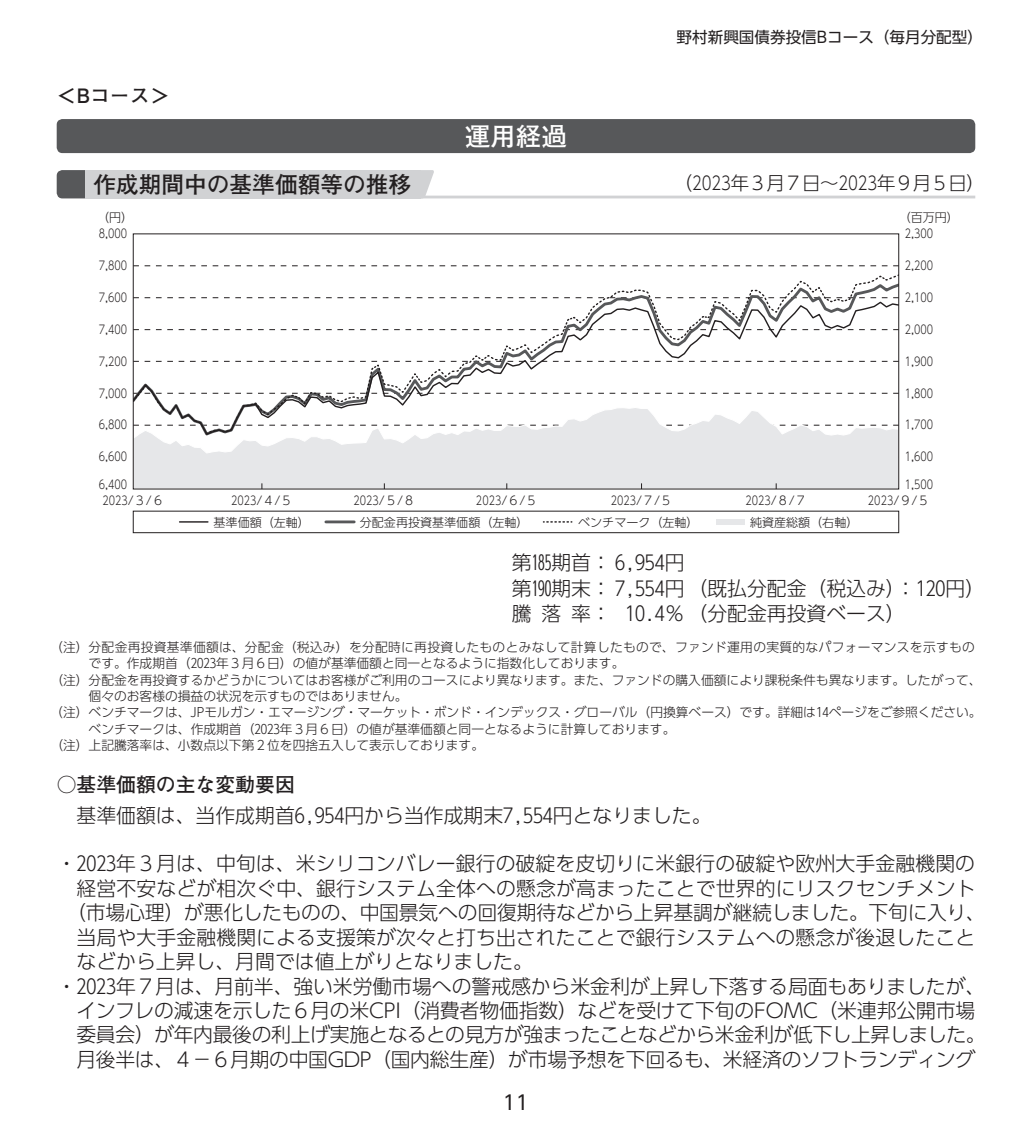
<style>
.page{position:relative;width:1032px;height:1134px;background:#fff}
.page>*{position:absolute;margin:0;border:0;box-sizing:border-box;transform-origin:0 0}
.t1{font:700 25.6px "Futo Go B101 Pro";color:#fff}
.t2{font:700 22.6px "Futo Go B101 Pro";color:#231f20}
.t3{font:300 19.8px/25.6px "UD Shin Go Pro";color:#231f20}
.t4{font:300 19.8px "UD Shin Go Pro";letter-spacing:-.025em;color:#231f20}
.t5{font:300 19.8px "UD Shin Go Pro";letter-spacing:-.02em;color:#231f20}
.t6{font:700 19.8px "Futo Go B101 Pro";color:#231f20}
.t7{font:19.8px "UD Shin Go Pro";color:#231f20}
.t8{font:300 18.4px "UD Shin Go Pro";letter-spacing:-.02em;color:#231f20}
.t9{font:15.6px "UD Shin Go Pro";color:#231f20}
.t10{font:300 12.8px "UD Shin Go Pro";color:#231f20}
.t11{font:300 12.8px "UD Shin Go Pro";letter-spacing:.025em;color:#231f20}
.t12{font:300 12px "UD Shin Go Pro";color:#231f20;scale:.8 1}
.t13{font:300 12px "UD Shin Go Pro";color:#231f20}
</style>
<div class="page">
<div style="left:716px;top:519px;width:28px;height:6px;background:#e6e7e9"></div>
<hr style="left:180px;top:521px;width:28px;height:2px;background:#231f20">
<hr style="left:326px;top:520px;width:28px;height:3px;background:#57585a">
<svg style="left:543px;top:521px;width:29px;height:2px"></svg>
<div style="left:133px;top:511px;width:766px;height:22px;border:1px solid #231f20"></div>
<svg style="left:135px;top:265px;width:762px;height:1px"></svg>
<svg style="left:132px;top:438px;width:768px;height:52px;background:#e2e3e5"></svg>
<svg style="left:135px;top:275px;width:762px;height:161px"></svg>
<hr style="left:130px;top:234px;width:3px;height:255px;background:#fff">
<hr style="left:899px;top:234px;width:3px;height:255px;background:#fff">
<div style="left:57px;top:119px;width:918px;height:34px;background:#57585a;border-radius:6px"></div>
<hr style="left:85px;top:196px;width:890px;height:2px;background:#d1d2d4">
<div style="left:57px;top:170px;width:39px;height:28px;background:#57585a;border-radius:6px"></div>
<div style="left:85px;top:170px;width:336px;height:28px;background:#d1d2d4"></div>
<svg style="left:421px;top:170px;width:14px;height:26px"></svg>
<p class="t6" style="left:57px;top:79px;width:114px">＜Bコース＞</p>
<p class="t1" style="left:465px;top:116px;width:104px">運用経過</p>
<p class="t9" style="left:676px;top:24px;width:308px">野村新興国債券投信Bコース（毎月分配型）</p>
<p class="t2" style="left:94px;top:166px;width:319px">作成期間中の基準価額等の推移</p>
<p class="t8" style="left:674px;top:168px;width:313px">（2023年３月７日～2023年９月５日）</p>
<p class="t13" style="left:97px;top:208px;width:38px">（円）</p>
<p class="t13" style="left:899px;top:208px;width:62px">（百万円）</p>
<p class="t12" style="left:99px;top:224px;width:37px">8,000</p>
<p class="t12" style="left:905px;top:224px;width:37px">2,300</p>
<p class="t12" style="left:99px;top:256px;width:37px">7,800</p>
<p class="t12" style="left:905px;top:256px;width:37px">2,200</p>
<p class="t12" style="left:99px;top:288px;width:37px">7,600</p>
<p class="t12" style="left:905px;top:288px;width:37px">2,100</p>
<p class="t12" style="left:99px;top:320px;width:37px">7,400</p>
<p class="t12" style="left:905px;top:320px;width:37px">2,000</p>
<p class="t12" style="left:99px;top:351px;width:37px">7,200</p>
<p class="t12" style="left:905px;top:351px;width:37px">1,900</p>
<p class="t12" style="left:99px;top:383px;width:37px">7,000</p>
<p class="t12" style="left:905px;top:383px;width:37px">1,800</p>
<p class="t12" style="left:99px;top:415px;width:37px">6,800</p>
<p class="t12" style="left:905px;top:415px;width:37px">1,700</p>
<p class="t12" style="left:99px;top:447px;width:37px">6,600</p>
<p class="t12" style="left:905px;top:447px;width:37px">1,600</p>
<p class="t12" style="left:99px;top:475px;width:37px">6,400</p>
<p class="t12" style="left:905px;top:475px;width:37px">1,500</p>
<p class="t12" style="left:102px;top:491px;width:78px">2023/３/６</p>
<p class="t12" style="left:231px;top:491px;width:78px">2023/４/５</p>
<p class="t12" style="left:353px;top:491px;width:78px">2023/５/８</p>
<p class="t12" style="left:476px;top:491px;width:78px">2023/６/５</p>
<p class="t12" style="left:611px;top:491px;width:78px">2023/７/５</p>
<p class="t12" style="left:745px;top:491px;width:78px">2023/８/７</p>
<p class="t12" style="left:868px;top:491px;width:78px">2023/９/５</p>
<p class="t13" style="left:214px;top:512px;width:98px">基準価額（左軸）</p>
<p class="t13" style="left:360px;top:512px;width:170px">分配金再投資基準価額（左軸）</p>
<p class="t13" style="left:578px;top:512px;width:122px">ベンチマーク（左軸）</p>
<p class="t13" style="left:750px;top:512px;width:110px">純資産総額（右軸）</p>
<p class="t3" style="left:512px;top:549px;width:475px">第185期首： 6,954円<br>第190期末： 7,554円（既払分配金（税込み）：120円）騰落率： 10.4％（分配金再投資ベース）</p>
<p class="t11" style="left:50px;top:637px;width:926px">（注）分配金再投資基準価額は、分配金（税込み）を分配時に再投資したものとみなして計算したもので、ファンド運用の実質的なパフォーマンスを示すもの</p>
<p class="t10" style="left:89px;top:653px;width:537px">です。作成期首（2023年３月６日）の値が基準価額と同一となるように指数化しております。</p>
<p class="t10" style="left:50px;top:669px;width:933px">（注）分配金を再投資するかどうかについてはお客様がご利用のコースにより異なります。また、ファンドの購入価額により課税条件も異なります。したがって、</p>
<p class="t10" style="left:89px;top:686px;width:320px">個々のお客様の損益の状況を示すものではありません。</p>
<p class="t10" style="left:50px;top:702px;width:933px">（注）ベンチマークは、JPモルガン・エマージング・マーケット・ボンド・インデックス・グローバル（円換算ベース）です。詳細は14ページをご参照ください。</p>
<p class="t10" style="left:89px;top:718px;width:588px">ベンチマークは、作成期首（2023年３月６日）の値が基準価額と同一となるように計算しております。</p>
<p class="t10" style="left:50px;top:735px;width:435px">（注）上記騰落率は、小数点以下第２位を四捨五入して表示しております。</p>
<p class="t6" style="left:57px;top:768px;width:240px">○基準価額の主な変動要因</p>
<p class="t3" style="left:77px;top:802px;width:636px">基準価額は、当作成期首6,954円から当作成期末7,554円となりました。</p>
<p class="t3" style="left:57px;top:850px;width:920px">・2023年３月は、中旬は、米シリコンバレー銀行の破綻を皮切りに米銀行の破綻や欧州大手金融機関の</p>
<p class="t3" style="left:77px;top:875px;width:900px">経営不安などが相次ぐ中、銀行システム全体への懸念が高まったことで世界的にリスクセンチメント</p>
<p class="t3" style="left:66px;top:899px;width:921px">（市場心理）が悪化したものの、中国景気への回復期待などから上昇基調が継続しました。下旬に入り、</p>
<p class="t3" style="left:77px;top:924px;width:900px">当局や大手金融機関による支援策が次々と打ち出されたことで銀行システムへの懸念が後退したこと</p>
<p class="t3" style="left:77px;top:948px;width:458px">などから上昇し、月間では値上がりとなりました。</p>
<p class="t3" style="left:57px;top:972px;width:930px">・2023年７月は、月前半、強い米労働市場への警戒感から米金利が上昇し下落する局面もありましたが、</p>
<p class="t3" style="left:76px;top:997px;width:900px">インフレの減速を示した６月の米CPI（消費者物価指数）などを受けて下旬のFOMC（米連邦公開市場</p>
<p class="t4" style="left:76px;top:1019px;width:911px">委員会）が年内最後の利上げ実施となるとの見方が強まったことなどから米金利が低下し上昇しました。</p>
<p class="t5" style="left:76px;top:1043px;width:900px">月後半は、４－６月期の中国GDP（国内総生産）が市場予想を下回るも、米経済のソフトランディング</p>
<p class="t7" style="left:503px;top:1087px;width:28px">11</p>
</div>
